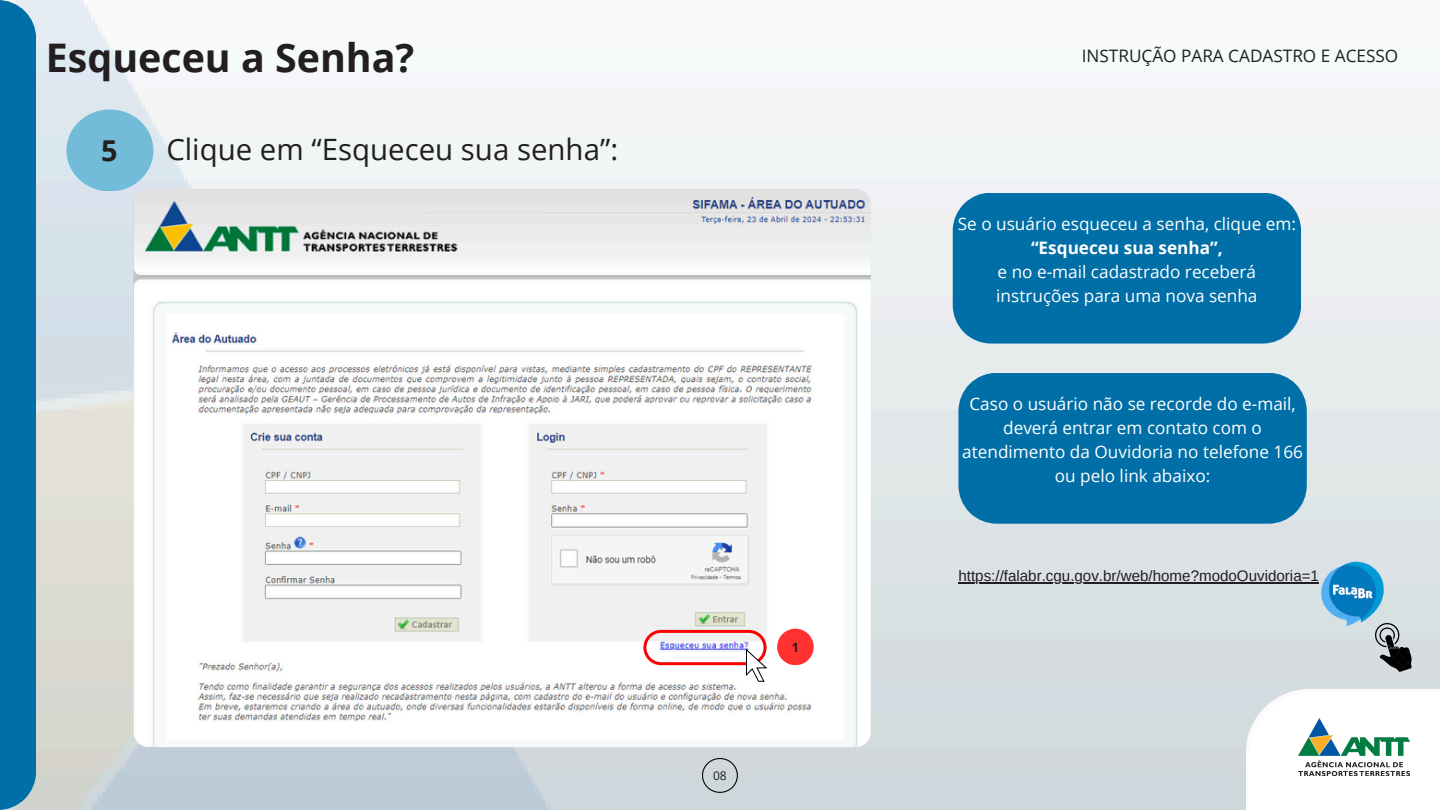
<style>
.page{position:relative;width:1440px;height:810px;background:#fff}
.page>*{position:absolute;margin:0;border:0;box-sizing:border-box;transform-origin:0 0}
.t1{font:700 39.4px "Open Sans";color:#231e1f}
.t2{font:29.4px "Open Sans";color:#231e1f}
.t3{font:700 28.8px "Open Sans";color:#231e1f}
.t4{font:17.2px/24px "Open Sans";color:#fff;text-align:center}
.t5{font:17.2px "Open Sans";color:#231e1f}
.t6{font:15.1px "Arimo";color:#231e1f}
.t7{font:700 12.8px "Open Sans";color:#231e1f}
.t8{font:12.1px "Open Sans";color:#231e1f}
.s1{font-weight:700}
</style>
<div class="page">
<img style="left:567px;top:135px;width:873px;height:675px">
<img style="left:1246px;top:690px;width:194px;height:120px">
<img style="left:1298px;top:719px;width:112px;height:56px">
<img style="left:36px;top:0;width:531px;height:810px">
<img style="left:134px;top:189px;width:737px;height:558px;border-radius:15px">
<img style="left:1375px;top:624px;width:36px;height:48px">
<div style="left:0;top:0;width:36px;height:810px;background:#006fa8"></div>
<div style="left:66px;top:110px;width:87px;height:81px;background:#72bbd9;border-radius:50%"></div>
<img style="left:1302px;top:551px;width:104px;height:79px">
<hr style="left:958px;top:582px;width:361px;height:2px;background:#231e1f">
<svg style="left:643px;top:630px;width:124px;height:52px"></svg>
<div style="left:777px;top:629px;width:37px;height:36px;background:#ff3131;border-radius:50%"></div>
<div style="left:953px;top:193px;width:348px;height:151px;background:#006fa8"></div>
<div style="left:958px;top:373px;width:349px;height:151px;background:#006fa8"></div>
<img style="left:703px;top:758px;width:34px;height:35px">
<h4 class="t1" style="left:46px;top:29px;width:370px">Esqueceu a Senha?</h4>
<h4 class="t5" style="left:1082px;top:44px;width:318px">INSTRUÇÃO PARA CADASTRO E ACESSO</h4>
<p class="t3" style="left:101px;top:130px;width:18px">5</p>
<h2 class="t2" style="left:166px;top:128px;width:453px">Clique em “Esqueceu sua senha”:</h2>
<p class="t8" style="left:713px;top:767px;width:15px">08</p>
<p class="t7" style="left:792px;top:638px;width:9px">1</p>
<p class="t4" style="left:958px;top:211px;width:340px">Se o usuário esqueceu a senha, clique em: <span class="s1">“Esqueceu sua senha”,<br></span>e no e-mail cadastrado receberá instruções para uma nova senha</p>
<p class="t4" style="left:962px;top:391px;width:342px">Caso o usuário não se recorde do e-mail, deverá entrar em contato com o atendimento da Ouvidoria no telefone 166 ou pelo link abaixo:</p>
<p class="t6" style="left:958px;top:568px;width:362px">https://falabr.cgu.gov.br/web/home?modoOuvidoria=1</p>
</div>
